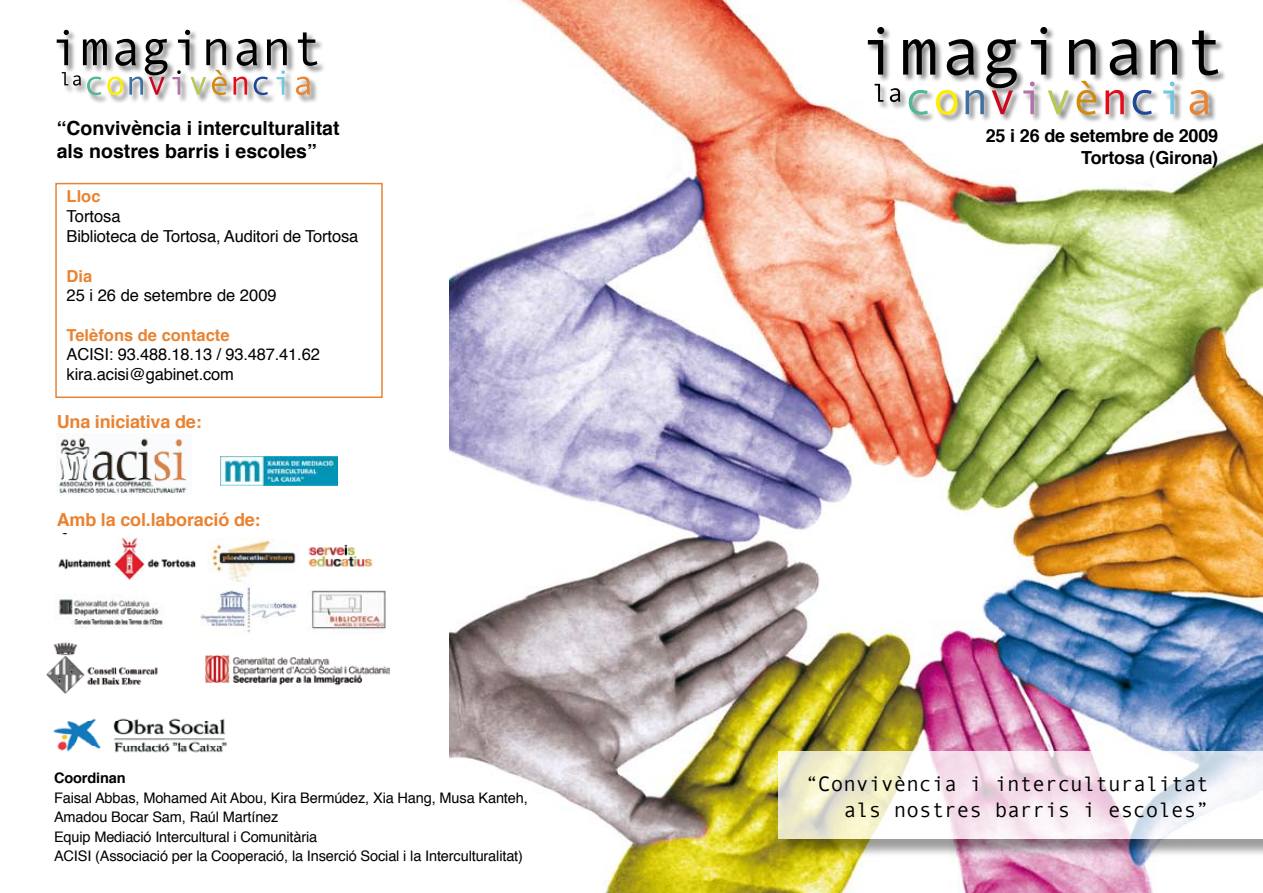
<style>
.page{position:relative;width:1263px;height:893px;background:#fff}
.page>*{position:absolute;margin:0;border:0;box-sizing:border-box;transform-origin:0 0}
.t1{font:21px/25.2px "Andale Mono";color:#000;text-align:right}
.t2{font:700 19.5px/23.4px "Helvetica";color:#000}
.t3{font:700 18px "Helvetica";letter-spacing:-.01em;color:#e98332}
.t4{font:700 18px/21.6px "Helvetica";letter-spacing:-.01em;color:#000;text-align:right}
.t5{font:16.5px/19.8px "Helvetica";letter-spacing:-.01em;color:#000}
.t6{font:700 16.5px "Helvetica";color:#e98332}
.t7{font:14.55px/19.5px "Helvetica";letter-spacing:-.01em;color:#000}
.t8{font:700 14.55px "Helvetica";letter-spacing:-.01em;color:#000}
</style>
<div class="page">
<img style="left:449px;top:0;width:814px;height:893px">
<div style="left:867px;top:27px;width:366px;height:103px;background:#000;opacity:.5"></div>
<svg style="left:877px;top:27px;width:7px;height:7px"></svg>
<svg style="left:868px;top:40px;width:15px;height:35px"></svg>
<svg style="left:1040px;top:27px;width:7px;height:7px"></svg>
<svg style="left:1031px;top:40px;width:15px;height:35px"></svg>
<svg style="left:1069px;top:39px;width:27px;height:36px"></svg>
<svg style="left:1110px;top:39px;width:27px;height:36px"></svg>
<svg style="left:1150px;top:39px;width:27px;height:36px"></svg>
<svg style="left:1192px;top:31px;width:26px;height:44px"></svg>
<svg style="left:875px;top:84px;width:8px;height:18px"></svg>
<svg style="left:890px;top:39px;width:127px;height:76px"></svg>
<svg style="left:1023px;top:81px;width:12px;height:33px"></svg>
<svg style="left:1048px;top:90px;width:21px;height:24px"></svg>
<svg style="left:1076px;top:81px;width:20px;height:34px"></svg>
<svg style="left:1105px;top:90px;width:19px;height:24px"></svg>
<svg style="left:1133px;top:90px;width:19px;height:25px"></svg>
<svg style="left:1163px;top:81px;width:11px;height:33px"></svg>
<svg style="left:1189px;top:90px;width:19px;height:25px"></svg>
<div style="left:56px;top:29px;width:276px;height:81px;background:#000;opacity:.5"></div>
<svg style="left:298px;top:32px;width:19px;height:34px"></svg>
<svg style="left:57px;top:30px;width:170px;height:65px"></svg>
<svg style="left:233px;top:39px;width:54px;height:56px"></svg>
<svg style="left:296px;top:77px;width:14px;height:18px"></svg>
<img style="left:53px;top:718px;width:174px;height:35px">
<img style="left:59px;top:438px;width:128px;height:55px">
<img style="left:221px;top:456px;width:116px;height:29px">
<div style="left:780px;top:754px;width:483px;height:106px;background:#000;opacity:.5"></div>
<svg style="left:778px;top:752px;width:485px;height:87px"></svg>
<div style="left:55px;top:183px;width:328px;height:215px;border:2px solid #e98332"></div>
<img style="left:58px;top:534px;width:138px;height:46px">
<img style="left:207px;top:538px;width:89px;height:44px">
<img style="left:308px;top:544px;width:65px;height:23px">
<img style="left:59px;top:594px;width:104px;height:34px">
<img style="left:200px;top:583px;width:97px;height:50px">
<img style="left:311px;top:590px;width:75px;height:40px">
<img style="left:205px;top:654px;width:184px;height:32px">
<img style="left:47px;top:642px;width:111px;height:52px">
<h2 class="t2" style="left:57px;top:115px;width:284px">“Convivència i interculturalitat als nostres barris i escoles”</h2>
<p class="t6" style="left:67px;top:182px;width:35px">Lloc</p>
<p class="t5" style="left:67px;top:206px;width:293px">Tortosa<br>Biblioteca de Tortosa, Auditori de Tortosa</p>
<p class="t6" style="left:67px;top:261px;width:27px">Dia</p>
<p class="t5" style="left:67px;top:285px;width:212px">25 i 26 de setembre de 2009</p>
<p class="t6" style="left:67px;top:320px;width:164px">Telèfons de contacte</p>
<p class="t5" style="left:67px;top:344px;width:255px">ACISI: 93.488.18.13 / 93.487.41.62 kira.acisi@gabinet.com</p>
<p class="t3" style="left:57px;top:406px;width:146px">Una iniciativa de:</p>
<p class="t3" style="left:57px;top:503px;width:205px">Amb la col.laboració de:</p>
<p class="t8" style="left:54px;top:765px;width:73px">Coordinan</p>
<p class="t7" style="left:54px;top:788px;width:475px">Faisal Abbas, Mohamed Ait Abou, Kira Bermúdez, Xia Hang, Musa Kanteh, Amadou Bocar Sam, Raúl Martínez<br>Equip Mediació Intercultural i Comunitària<br>ACISI (Associació per la Cooperació, la Inserció Social i la Interculturalitat)</p>
<p class="t4" style="left:986px;top:124px;width:234px">25 i 26 de setembre de 2009<br>Tortosa (Girona)</p>
<h1 class="t1" style="left:806px;top:771px;width:405px">“Convivència i interculturalitat als nostres barris i escoles”</h1>
</div>
